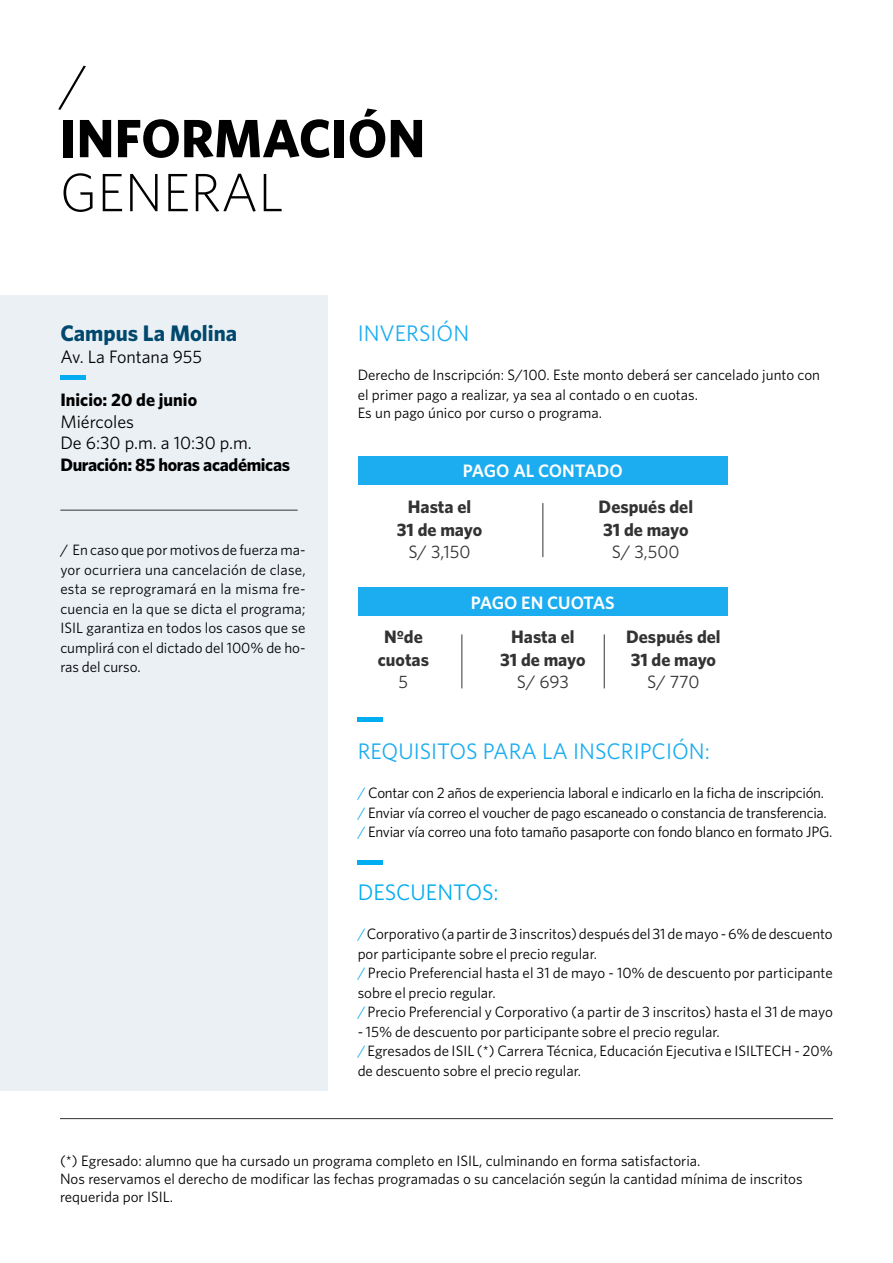
<style>
.page{position:relative;width:893px;height:1263px;background:#fff}
.page>*{position:absolute;margin:0;border:0;box-sizing:border-box;transform-origin:0 0}
.t1{font:700 54px "Whitney";color:#000}
.t2{font:300 54px "Whitney";color:#000}
.t3{font:22.5px "Whitney";color:#1cadf0}
.t4{font:700 22.5px "Whitney";color:#00486d}
.t5{font:22.5px "Whitney";color:#00adf0}
.t6{font:700 18px/22.5px "Whitney";color:#333;text-align:center}
.t7{font:18px/21.6px "Whitney";color:#000}
.t8{font:700 18px "Whitney";letter-spacing:-.02em;color:#000}
.t9{font:600 18px "Whitney";color:#fff}
.t10{font:18px "Whitney";color:#333}
.t11{font:700 18px "Whitney";color:#000}
.t12{font:15px/19.5px "Whitney";color:#000}
.t13{font:15px/19.5px "Whitney";letter-spacing:-.02em;color:#000}
.s1{color:#1cadf0}
</style>
<div class="page">
<div style="left:0;top:295px;width:328px;height:795px;background:#ebf0f5"></div>
<div style="left:358px;top:456px;width:370px;height:29px;background:#1cadf0"></div>
<hr style="left:542px;top:503px;width:1px;height:54px;background:#333">
<div style="left:358px;top:588px;width:370px;height:28px;background:#1cadf0"></div>
<hr style="left:604px;top:634px;width:1px;height:54px;background:#333">
<hr style="left:461px;top:634px;width:1px;height:54px;background:#333">
<hr style="left:60px;top:1118px;width:773px;height:1px;background:#333">
<hr style="left:358px;top:718px;width:25px;height:4px;background:#00adf0">
<hr style="left:60px;top:375px;width:26px;height:4px;background:#00adf0">
<hr style="left:358px;top:860px;width:25px;height:4px;background:#00adf0">
<hr style="left:60px;top:510px;width:238px;height:1px;background:#333">
<h1 class="t2" style="left:60px;top:48px;width:29px">/</h1>
<h1 class="t1" style="left:60px;top:102px;width:367px">INFORMACIÓN</h1>
<h1 class="t2" style="left:60px;top:156px;width:225px">GENERAL</h1>
<h2 class="t4" style="left:60px;top:318px;width:178px">Campus La Molina</h2>
<p class="t7" style="left:60px;top:345px;width:143px">Av. La Fontana 955</p>
<p class="t11" style="left:60px;top:388px;width:138px">Inicio: 20 de junio</p>
<p class="t7" style="left:60px;top:410px;width:193px">Miércoles<br>De 6:30 p.m. a 10:30 p.m.</p>
<p class="t8" style="left:60px;top:452px;width:231px">Duración: 85 horas académicas</p>
<p class="t12" style="left:60px;top:540px;width:247px;text-align:justify">/ En caso que por motivos de fuerza ma&shy;yor ocurriera una cancelación de clase, esta se reprogramará en la misma fre&shy;cuencia en la que se dicta el programa; ISIL garantiza en todos los casos que se cumplirá con el dictado del 100% de ho&shy;ras del curso.</p>
<h2 class="t3" style="left:358px;top:318px;width:113px">INVERSIÓN</h2>
<p class="t12" style="left:358px;top:365px;width:464px">Derecho de Inscripción: S/100. Este monto deberá ser cancelado junto con el primer pago a realizar, ya sea al contado o en cuotas.</p>
<p class="t12" style="left:358px;top:402px;width:246px">Es un pago único por curso o programa.</p>
<p class="t9" style="left:463px;top:459px;width:161px">PAGO AL CONTADO</p>
<p class="t6" style="left:397px;top:495px;width:87px">Hasta el<br>31 de mayo</p>
<p class="t10" style="left:408px;top:540px;width:64px">S/ 3,150</p>
<p class="t6" style="left:599px;top:495px;width:96px;text-align:left">Después del<br>31 de mayo</p>
<p class="t10" style="left:612px;top:540px;width:69px">S/ 3,500</p>
<p class="t6" style="left:378px;top:625px;width:53px">Nºde cuotas</p>
<p class="t10" style="left:399px;top:670px;width:11px">5</p>
<p class="t9" style="left:471px;top:591px;width:145px">PAGO EN CUOTAS</p>
<p class="t6" style="left:500px;top:625px;width:87px">Hasta el<br>31 de mayo</p>
<p class="t10" style="left:517px;top:670px;width:54px">S/ 693</p>
<p class="t6" style="left:626px;top:625px;width:96px;text-align:left">Después del<br>31 de mayo</p>
<p class="t10" style="left:647px;top:670px;width:54px">S/ 770</p>
<h2 class="t3" style="left:358px;top:736px;width:354px">REQUISITOS PARA LA INSCRIPCIÓN:</h2>
<p class="t13" style="left:358px;top:783px;width:476px"><span class="s1">/</span> Contar con 2 años de experiencia laboral e indicarlo en la ficha de inscripción. <span class="s1">/</span> Enviar vía correo el voucher de pago escaneado o constancia de transferencia. <span class="s1">/</span> Enviar vía correo una foto tamaño pasaporte con fondo blanco en formato JPG.</p>
<h2 class="t5" style="left:358px;top:877px;width:143px">DESCUENTOS:</h2>
<p class="t12" style="left:358px;top:924px;width:477px"><span class="s1">/</span> Corporativo (a partir de 3 inscritos) después del 31 de mayo - 6% de descuento por participante sobre el precio regular.<br><span class="s1">/</span> Precio Preferencial hasta el 31 de mayo - 10% de descuento por participante sobre el precio regular.<br><span class="s1">/</span> Precio Preferencial y Corporativo (a partir de 3 inscritos) hasta el 31 de mayo</p>
<p class="t12" style="left:358px;top:1021px;width:477px">- 15% de descuento por participante sobre el precio regular.<br><span class="s1">/</span> Egresados de ISIL (*) Carrera Técnica, Educación Ejecutiva e ISILTECH - 20% de descuento sobre el precio regular.</p>
<p class="t12" style="left:60px;top:1151px;width:744px;line-height:18px">(*) Egresado: alumno que ha cursado un programa completo en ISIL, culminando en forma satisfactoria.<br>Nos reservamos el derecho de modificar las fechas programadas o su cancelación según la cantidad mínima de inscritos requerida por ISIL.</p>
</div>
